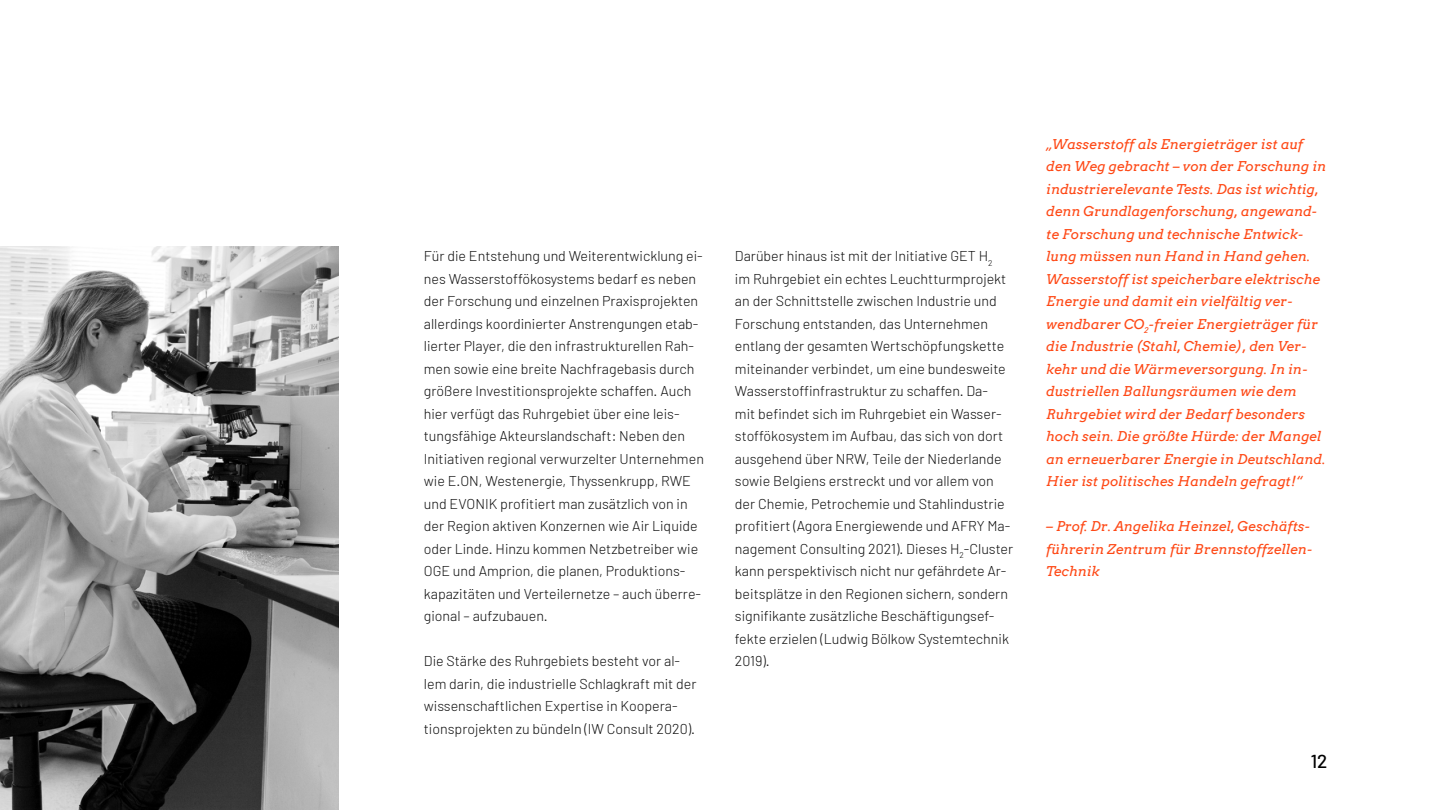
<style>
.page{position:relative;width:1440px;height:810px;background:#fff}
.page>*{position:absolute;margin:0;border:0;box-sizing:border-box;transform-origin:0 0}
.t1{font:500 18.75px "Barlow";color:#000}
.t2{font:300 14.25px/22.5px "Barlow";color:#0d0d0d}
.t3{font:italic 13.5px/22.5px "Arvo";color:#fe4815}
</style>
<div class="page">
<img style="left:0;top:247px;width:339px;height:563px">
<p class="t2" style="left:424px;top:244px;width:282px">Für die Entstehung und Weiterentwicklung ei&shy;nes Wasserstoffökosystems bedarf es neben der Forschung und einzelnen Praxisprojekten allerdings koordinierter Anstrengungen etab&shy;lierter Player, die den infrastrukturellen Rah&shy;men sowie eine breite Nachfragebasis durch größere Investitionsprojekte schaffen. Auch hier verfügt das Ruhrgebiet über eine leis&shy;tungsfähige Akteurslandschaft: Neben den Initiativen regional verwurzelter Unternehmen wie E.ON, Westenergie, Thyssenkrupp, RWE und EVONIK profitiert man zusätzlich von in der Region aktiven Konzernen wie Air Liquide oder Linde. Hinzu kommen Netzbetreiber wie OGE und Amprion, die planen, Produktions&shy;kapazitäten und Verteilernetze – auch überre&shy;gional – aufzubauen.</p>
<p class="t2" style="left:424px;top:649px;width:274px">Die Stärke des Ruhrgebiets besteht vor al&shy;lem darin, die industrielle Schlagkraft mit der wissenschaftlichen Expertise in Koopera&shy;tionsprojekten zu bündeln (IW Consult 2020).</p>
<p class="t2" style="left:735px;top:244px;width:280px">Darüber hinaus ist mit der Initiative GET H<sub>2<br></sub>im Ruhrgebiet ein echtes Leuchtturmprojekt an der Schnittstelle zwischen Industrie und Forschung entstanden, das Unternehmen entlang der gesamten Wertschöpfungskette miteinander verbindet, um eine bundesweite Wasserstoffinfrastruktur zu schaffen. Da-<br>mit befindet sich im Ruhrgebiet ein Wasser&shy;stoffökosystem im Aufbau, das sich von dort ausgehend über NRW, Teile der Niederlande sowie Belgiens erstreckt und vor allem von der Chemie, Petrochemie und Stahlindustrie profitiert (Agora Energiewende und AFRY Ma&shy;nagement Consulting 2021). Dieses H<sub>2</sub>-Cluster kann perspektivisch nicht nur gefährdete Ar&shy;beitsplätze in den Regionen sichern, sondern signifikante zusätzliche Beschäftigungsef&shy;fekte erzielen (Ludwig Bölkow Systemtechnik 2019).</p>
<p class="t3" style="left:1046px;top:132px;width:281px">„Wasserstoff als Energieträger ist auf den Weg gebracht – von der Forschung in industrierelevante Tests. Das ist wichtig, denn Grundlagenforschung, angewand&shy;te Forschung und technische Entwick&shy;lung müssen nun Hand in Hand gehen.<br>Wasserstoff ist speicherbare elektrische Energie und damit ein vielfältig ver&shy;wendbarer CO<sub>2</sub>-freier Energieträger für die Industrie (Stahl, Chemie), den Ver&shy;kehr und die Wärmeversorgung. In in&shy;dustriellen Ballungsräumen wie dem Ruhrgebiet wird der Bedarf besonders hoch sein. Die größte Hürde: der Mangel an erneuerbarer Energie in Deutschland.<br>Hier ist politisches Handeln gefragt!“</p>
<p class="t3" style="left:1046px;top:515px;width:268px">– Prof. Dr. Angelika Heinzel, Geschäfts&shy;führerin Zentrum für Brennstoffzellen-<br>Technik</p>
<h1 class="t1" style="left:1311px;top:750px;width:18px">12</h1>
</div>
